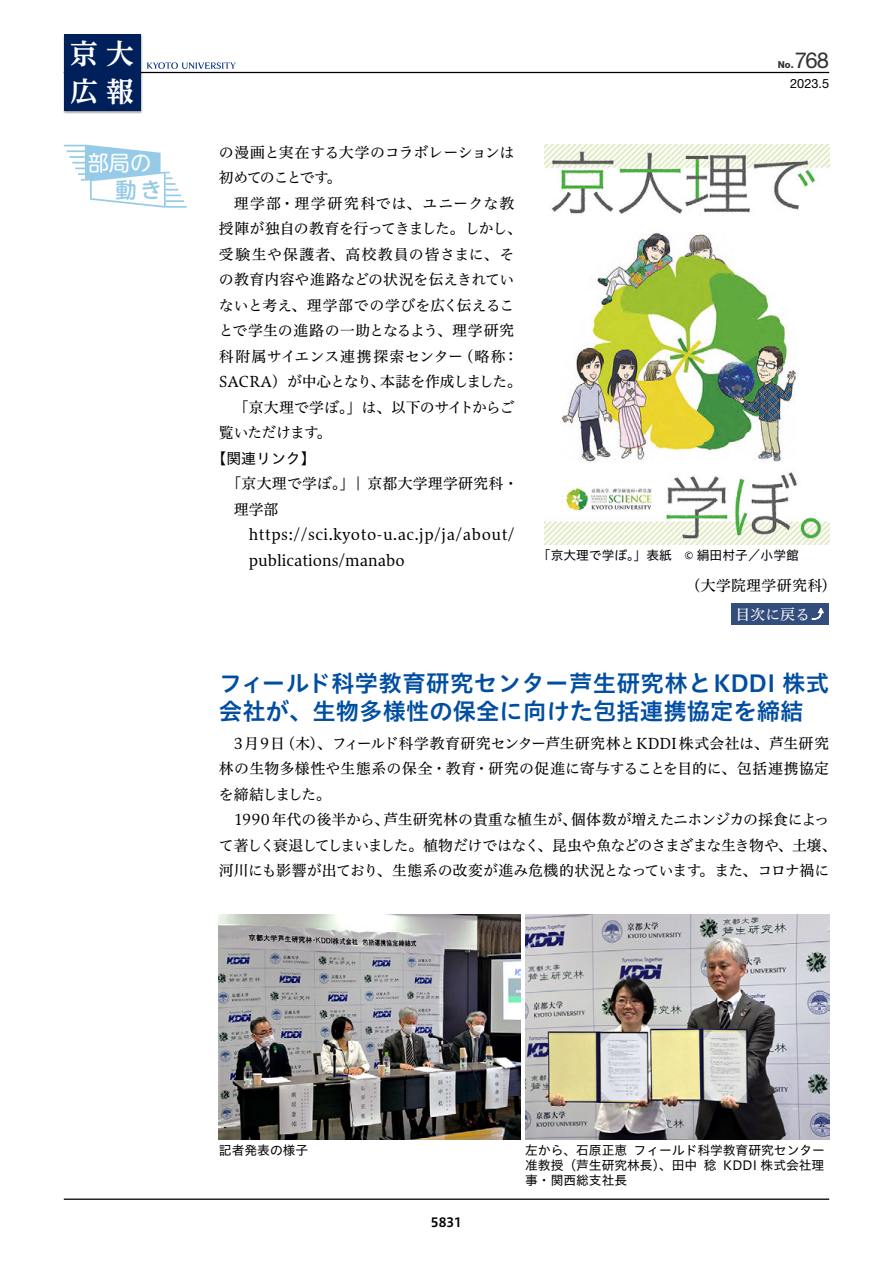
<style>
.page{position:relative;width:893px;height:1263px;background:#fff}
.page>*{position:absolute;margin:0;border:0;box-sizing:border-box;transform-origin:0 0}
.t1{font:700 27.75px/38.2px "UD Reimin Pro";color:#fff}
.t2{font:23.4px/27.6px "Hiragino UD Sans Std W6";color:#004ea2}
.t3{font:22.05px "Helvetica Neue LT Std";color:#333}
.t4{font:21.3px "UD Shin M Go Pro";color:#fff}
.t5{font:500 21.3px "UD Shin M Go Pro";color:#95cbe7}
.t6{font:14.85px/25.5px "Hiragino UD Serif Std N W4";color:#000}
.t7{font:14.85px/25.5px "Hiragino UD Serif Std N W4";letter-spacing:-.03em;color:#000}
.t8{font:14.85px "Hiragino UD Serif Std N W4";letter-spacing:.075em;color:#000}
.t9{font:14.85px "Hiragino UD Serif Std N W4";letter-spacing:-.02em;color:#000}
.t10{font:14.85px "Hiragino UD Serif Std N W4";letter-spacing:.025em;color:#000}
.t11{font:14.85px "Hiragino UD Serif Std N W4";letter-spacing:.045em;color:#000}
.t12{font:14.85px "Hiragino UD Serif Std N W4";letter-spacing:-.035em;color:#000}
.t13{font:14.85px "Hiragino UD Serif Std N W4";letter-spacing:-.05em;color:#000}
.t14{font:14.85px "Hiragino UD Sans Std N W4";color:#000}
.t15{font:12.75px/14.9px "Hiragino UD Sans Std W4";color:#000;text-align:justify}
.t16{font:12.75px "Helvetica Neue LT Std";color:#000}
.t17{font:12.75px "Hiragino UD Sans Std W6";color:#000}
.t18{font:800 9.6px "Helvetica Neue LT Std";color:#333}
.s1{color:#fff}
.s2{font-family:"Shin Go Pr 6 N";font-weight:900;color:#fff}
</style>
<div class="page">
<hr style="left:64px;top:1198px;width:765px;height:2px;background:#000">
<hr style="left:64px;top:72px;width:765px;height:1px;background:#000">
<hr style="left:166px;top:206px;width:21px;height:2px;background:#95cbe7">
<svg style="left:64px;top:145px;width:120px;height:63px"></svg>
<div style="left:63px;top:33px;width:80px;height:81px;background:#000;opacity:.4"></div>
<div style="left:64px;top:34px;width:76px;height:77px;background:#00205b"></div>
<svg style="left:147px;top:62px;width:89px;height:7px"></svg>
<div style="left:731px;top:604px;width:98px;height:21px;background:#334d7c"></div>
<img style="left:544px;top:145px;width:285px;height:399px">
<img style="left:219px;top:914px;width:302px;height:226px">
<img style="left:525px;top:914px;width:304px;height:226px">
<h1 class="t1" style="left:70px;top:34px;width:65px">京大広報</h1>
<h3 class="t4" style="left:88px;top:146px;width:65px">部局の</h3>
<h3 class="t5" style="left:115px;top:172px;width:48px">動 き</h3>
<p class="t7" style="left:219px;top:138px;width:297px">の漫画と実在する大学のコラボレーションは初めてのことです。</p>
<p class="t8" style="left:234px;top:192px;width:282px">理学部・理学研究科では、ユニークな教</p>
<p class="t9" style="left:219px;top:217px;width:304px">授陣が独自の教育を行ってきました。しかし、</p>
<p class="t8" style="left:219px;top:243px;width:297px">受験生や保護者、高校教員の皆さまに、そ</p>
<p class="t6" style="left:219px;top:266px;width:297px">の教育内容や進路などの状況を伝えきれてい</p>
<p class="t6" style="left:219px;top:292px;width:297px">ないと考え、理学部での学びを広く伝えるこ</p>
<p class="t10" style="left:219px;top:319px;width:297px">とで学生の進路の一助となるよう、理学研究</p>
<p class="t11" style="left:219px;top:345px;width:301px">科附属サイエンス連携探索センター（略称：</p>
<p class="t6" style="left:219px;top:368px;width:304px">SACRA）が中心となり、本誌を作成しました。</p>
<p class="t12" style="left:234px;top:396px;width:282px">「京大理で学ぼ。」は、以下のサイトからご</p>
<p class="t13" style="left:219px;top:421px;width:114px">覧いただけます。</p>
<p class="t14" style="left:212px;top:447px;width:106px">【関連リンク】</p>
<p class="t6" style="left:234px;top:470px;width:286px;text-indent:-7px">「京大理で学ぼ。」| 京都大学理学研究科・理学部</p>
<p class="t6" style="left:249px;top:521px;width:267px">https://sci.kyoto-u.ac.jp/ja/about/ publications/manabo</p>
<p class="t18" style="left:778px;top:59px;width:17px">No.</p>
<h3 class="t3" style="left:795px;top:47px;width:36px">768</h3>
<p class="t16" style="left:790px;top:76px;width:41px">2023.5</p>
<p class="t15" style="left:538px;top:547px;width:262px">「京大理で学ぼ。」表紙　© 絹田村子／小学館</p>
<p class="t6" style="left:736px;top:570px;width:102px;line-height:28.8px;text-indent:-50px">（大学院理学研究科）<span class="s1">目次に戻る</span><span class="s2">⤴</span></p>
<h2 class="t2" style="left:219px;top:669px;width:612px">フィールド科学教育研究センター芦生研究林とKDDI 株式会社が、生物多様性の保全に向けた包括連携協定を締結</h2>
<p class="t6" style="left:219px;top:730px;width:612px;text-align:justify;text-indent:15px">3月9日（木）、フィールド科学教育研究センター芦生研究林とKDDI株式会社は、芦生研究林の生物多様性や生態系の保全・教育・研究の促進に寄与することを目的に、包括連携協定を締結しました。</p>
<p class="t7" style="left:219px;top:806px;width:619px;text-align:center">1990 年代の後半から、芦生研究林の貴重な植生が、個体数が増えたニホンジカの採食によっ<br>て著しく衰退してしまいました。植物だけではなく、昆虫や魚などのさまざまな生き物や、土壌、河川にも影響が出ており、生態系の改変が進み危機的状況となっています。また、コロナ禍に</p>
<p class="t15" style="left:219px;top:1142px;width:91px">記者発表の様子</p>
<p class="t15" style="left:525px;top:1142px;width:301px">左から、石原正恵 フィールド科学教育研究センター准教授（芦生研究林長）、田中 稔 KDDI 株式会社理事・関西総支社長</p>
<p class="t17" style="left:431px;top:1213px;width:33px">5831</p>
</div>
